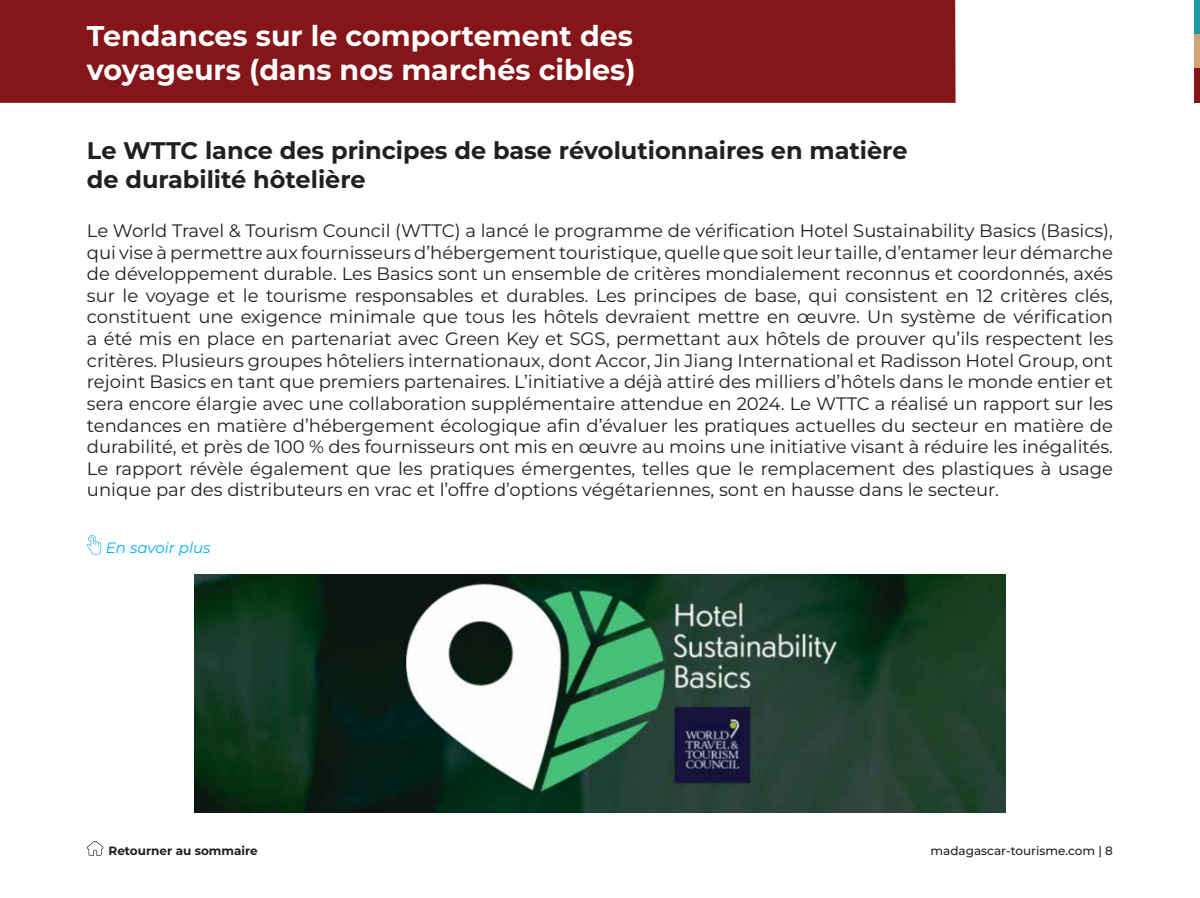
<style>
.page{position:relative;width:1200px;height:898px;background:#fff}
.page>*{position:absolute;margin:0;border:0;box-sizing:border-box;transform-origin:0 0}
.Theme{font:700 28.5px "Montserrat";color:#fff}
.TITRE{font:700 24px "Montserrat";color:#231f20}
.texte{font:18px/21.6px "Montserrat";color:#231f20;text-align:justify}
.en_savoir_plu{font:italic 15px "Montserrat";color:#00aeef}
.t1{font:500 12px "Montserrat";color:#231f20}
.Retourner{font:700 12px "Montserrat";color:#231f20}
</style>
<div class="page">
<div style="left:1194px;top:0;width:5px;height:34px;background:#1d97a5"></div>
<div style="left:1194px;top:34px;width:5px;height:35px;background:#d1a373"></div>
<div style="left:1194px;top:69px;width:5px;height:34px;background:#851519"></div>
<div style="left:0;top:0;width:955px;height:103px;background:#851519"></div>
<svg style="left:87px;top:534px;width:14px;height:20px"></svg>
<img style="left:194px;top:574px;width:811px;height:238px">
<svg style="left:87px;top:841px;width:16px;height:14px"></svg>
<p class="Theme" style="left:87px;top:17px;width:547px">Tendances sur le comportement des</p>
<p class="Theme" style="left:87px;top:51px;width:550px">voyageurs (dans nos marchés cibles)</p>
<p class="TITRE" style="left:87px;top:135px;width:822px">Le WTTC lance des principes de base révolutionnaires en matière</p>
<p class="TITRE" style="left:87px;top:164px;width:280px">de durabilité hôtelière</p>
<p class="texte" style="left:87px;top:219px;width:1027px">Le World Travel &amp; Tourism Council (WTTC) a lancé le programme de vérification Hotel Sustainability Basics (Basics), qui vise à permettre aux fournisseurs d’hébergement touristique, quelle que soit leur taille, d’entamer leur démarche de développement durable. Les Basics sont un ensemble de critères mondialement reconnus et coordonnés, axés sur le voyage et le tourisme responsables et durables. Les principes de base, qui consistent en 12 critères clés, constituent une exigence minimale que tous les hôtels devraient mettre en œuvre. Un système de vérification a été mis en place en partenariat avec Green Key et SGS, permettant aux hôtels de prouver qu’ils respectent les critères. Plusieurs groupes hôteliers internationaux, dont Accor, Jin Jiang International et Radisson Hotel Group, ont rejoint Basics en tant que premiers partenaires. L’initiative a déjà attiré des milliers d’hôtels dans le monde entier et sera encore élargie avec une collaboration supplémentaire attendue en 2024. Le WTTC a réalisé un rapport sur les tendances en matière d’hébergement écologique afin d’évaluer les pratiques actuelles du secteur en matière de durabilité, et près de 100 % des fournisseurs ont mis en œuvre au moins une initiative visant à réduire les inégalités.<br>Le rapport révèle également que les pratiques émergentes, telles que le remplacement des plastiques à usage unique par des distributeurs en vrac et l’offre d’options végétariennes, sont en hausse dans le secteur.</p>
<p class="en_savoir_plu" style="left:106px;top:537px;width:106px">En savoir plus</p>
<p class="Retourner" style="left:108px;top:842px;width:151px">Retourner au sommaire</p>
<p class="t1" style="left:930px;top:842px;width:184px">madagascar-tourisme.com | 8</p>
</div>
